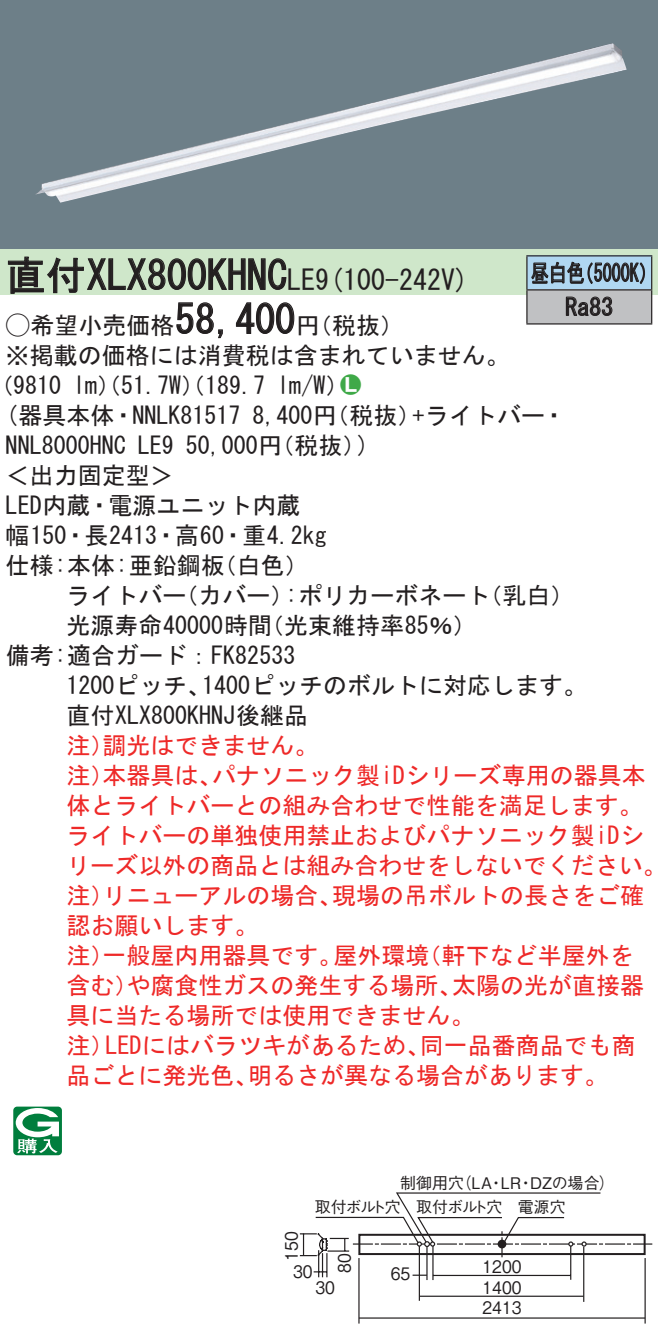
<style>
.page{position:relative;width:658px;height:1344px;background:#fff}
.page>*{position:absolute;margin:0;border:0;box-sizing:border-box;transform-origin:0 0}
.t1{font:40px "MS Gothic";color:#231f20}
.t2{font:28px "MS Gothic";color:#231f20}
.t3{font:24px/30.4px "MS Gothic";color:#231f20}
.t4{font:24px/30px "MS Gothic";color:#ee2928}
.t5{font:24px/34px "MS Gothic";color:#231f20;scale:.75 1}
.t6{font:24px "Ford Classification 1";color:#3fa948}
.t7{font:17.2px "Gothic BBB Pro Medium 90 pv RKSJ H";color:#231f20;scale:.9 1}
.t8{font:16px "Gothic BBB Pro Medium 90 pv RKSJ H";letter-spacing:-.01em;color:#231f20}
.s1{font-size:28px}
.s2{font-family:"Ford Classification 1"}
.s3{color:#fff}
</style>
<div class="page">
<div style="left:0;top:0;width:658px;height:249px;background:#6d7f88"></div>
<img style="left:35px;top:43px;width:591px;height:160px">
<div style="left:0;top:249px;width:658px;height:46px;background:#cfe7ca"></div>
<svg style="left:7px;top:256px;width:280px;height:38px"></svg>
<svg style="left:176px;top:302px;width:47px;height:37px"></svg>
<svg style="left:236px;top:302px;width:59px;height:32px"></svg>
<svg style="left:13px;top:1106px;width:49px;height:49px"></svg>
<div style="left:527px;top:256px;width:124px;height:34px;background:#b0d7f1"></div>
<div style="left:527px;top:290px;width:124px;height:34px;background:#c0c1c3"></div>
<hr style="left:526px;top:255px;width:126px;height:1px;background:#231f20">
<hr style="left:526px;top:256px;width:1px;height:33px;background:#231f20">
<hr style="left:651px;top:256px;width:1px;height:33px;background:#231f20">
<hr style="left:526px;top:289px;width:126px;height:1px;background:#231f20">
<hr style="left:526px;top:290px;width:1px;height:33px;background:#231f20">
<hr style="left:651px;top:290px;width:1px;height:33px;background:#231f20">
<hr style="left:526px;top:323px;width:126px;height:1px;background:#231f20">
<svg style="left:531px;top:261px;width:114px;height:23px"></svg>
<svg style="left:565px;top:296px;width:47px;height:20px"></svg>
<hr style="left:432px;top:1245px;width:1px;height:34px;background:#231f20">
<hr style="left:426px;top:1245px;width:1px;height:34px;background:#231f20">
<hr style="left:570px;top:1243px;width:1px;height:36px;background:#231f20">
<hr style="left:418px;top:1245px;width:2px;height:55px;background:#231f20">
<hr style="left:358px;top:1257px;width:1px;height:66px;background:#231f20">
<hr style="left:644px;top:1257px;width:1px;height:66px;background:#231f20">
<hr style="left:419px;top:1295px;width:164px;height:1px;background:#231f20">
<hr style="left:359px;top:1317px;width:286px;height:1px;background:#231f20">
<hr style="left:583px;top:1246px;width:1px;height:55px;background:#231f20">
<svg style="left:300px;top:1192px;width:352px;height:85px"></svg>
<h1 class="t1" style="left:6px;top:255px;width:311px">直付XLX800KHNC<span class="s1">LE</span></h1>
<p class="t3" style="left:296px;top:310px;width:109px">（円税抜(</p>
<p class="t2" style="left:315px;top:265px;width:155px">(9 100-242 (V</p>
<h1 class="t1" style="left:175px;top:299px;width:121px">58,400</h1>
<p class="t3" style="left:6px;top:310px;width:505px"><span class="s2">A</span>希望小売価格<br>※掲載の価格には消費税は含まれていません。</p>
<p class="t6" style="left:340px;top:372px;width:22px">2<span class="s3">7</span></p>
<p class="t3" style="left:277px;top:370px;width:73px">l m (W/</p>
<p class="t3" style="left:-11px;top:370px;width:74px">（9810</p>
<p class="t3" style="left:73px;top:370px;width:193px">lm）（51.7 ）（W 189.7</p>
<p class="t5" style="left:565px;top:256px;width:65px;text-indent:-34px">昼白色<br>Ra83</p>
<p class="t5" style="left:575px;top:256px;width:109px">（5000 (K</p>
<p class="t3" style="left:6px;top:400px;width:236px">(器具本体・NNLK81517</p>
<p class="t3" style="left:412px;top:400px;width:155px">+ライトバー・</p>
<p class="t3" style="left:252px;top:400px;width:170px">8,400 （円税抜）</p>
<p class="t3" style="left:186px;top:430px;width:182px">50,000 （円税抜(</p>
<p class="t3" style="left:6px;top:430px;width:121px">NNL8000HNC</p>
<p class="t3" style="left:6px;top:460px;width:169px">＜出力固定型&lt;</p>
<p class="t3" style="left:6px;top:490px;width:296px">LED内蔵・電源ユニット内蔵</p>
<p class="t3" style="left:6px;top:520px;width:322px">幅150・長2413・高60・重4.2kg</p>
<p class="t3" style="left:213px;top:550px;width:98px">（白色(</p>
<p class="t3" style="left:138px;top:430px;width:37px">LE9</p>
<p class="t3" style="left:6px;top:550px;width:220px">仕様:本体:亜鉛鋼板</p>
<p class="t3" style="left:357px;top:430px;width:13px">(</p>
<p class="t3" style="left:66px;top:580px;width:121px">ライトバー</p>
<p class="t3" style="left:174px;top:580px;width:121px">（カバー）</p>
<p class="t3" style="left:285px;top:580px;width:206px">:ポリカーボネート</p>
<p class="t3" style="left:478px;top:580px;width:97px">（乳白(</p>
<p class="t3" style="left:66px;top:610px;width:207px">光源寿命40000時間</p>
<p class="t3" style="left:6px;top:640px;width:291px">備考:適合ガード：FK82533</p>
<p class="t3" style="left:202px;top:670px;width:386px">1400ピッチのボルトに対応します。</p>
<p class="t3" style="left:260px;top:610px;width:218px">（光束維持率85％(</p>
<p class="t3" style="left:66px;top:670px;width:243px">1200ピッチ、<br>直付XLX800KHNJ後継品</p>
<p class="t4" style="left:102px;top:730px;width:217px">調光はできません。</p>
<p class="t4" style="left:66px;top:730px;width:49px">注）</p>
<p class="t4" style="left:212px;top:760px;width:435px">パナソニック製iDシリーズ専用の器具本</p>
<p class="t4" style="left:66px;top:760px;width:49px">注）</p>
<p class="t4" style="left:66px;top:790px;width:577px">体とライトバーとの組み合わせで性能を満足します。</p>
<p class="t4" style="left:66px;top:820px;width:579px">ライトバーの単独使用禁止およびパナソニック製iDシ</p>
<p class="t4" style="left:66px;top:850px;width:601px">リーズ以外の商品とは組み合わせをしないでください。</p>
<p class="t4" style="left:332px;top:880px;width:314px">現場の吊ボルトの長さをご確</p>
<p class="t4" style="left:102px;top:760px;width:121px">本器具は、</p>
<p class="t4" style="left:66px;top:880px;width:193px">注）<br>認お願いします。</p>
<p class="t4" style="left:102px;top:880px;width:241px">リニューアルの場合、</p>
<p class="t4" style="left:102px;top:940px;width:241px">一般屋内用器具です。</p>
<p class="t4" style="left:333px;top:940px;width:97px">屋外環境</p>
<p class="t4" style="left:417px;top:940px;width:217px">（軒下など半屋外を</p>
<p class="t4" style="left:66px;top:940px;width:49px">注）</p>
<p class="t4" style="left:126px;top:970px;width:337px">や腐食性ガスの発生する場所、</p>
<p class="t4" style="left:452px;top:970px;width:194px">太陽の光が直接器</p>
<p class="t4" style="left:66px;top:970px;width:73px">含む）</p>
<p class="t4" style="left:66px;top:1000px;width:409px">具に当たる場所では使用できません。</p>
<p class="t4" style="left:420px;top:1030px;width:217px">同一品番商品でも商</p>
<p class="t4" style="left:105px;top:1030px;width:326px">LEDにはバラツキがあるため、</p>
<p class="t4" style="left:66px;top:1030px;width:49px">注）</p>
<p class="t4" style="left:66px;top:1060px;width:193px">品ごとに発光色、</p>
<p class="t4" style="left:248px;top:1060px;width:362px">明るさが異なる場合があります。</p>
<p class="t8" style="left:455px;top:1169px;width:38px">（LA</p>
<p class="t8" style="left:530px;top:1169px;width:86px">DZの場合(</p>
<p class="t8" style="left:400px;top:1169px;width:65px">制御用穴</p>
<p class="t8" style="left:501px;top:1169px;width:22px">LR</p>
<p class="t8" style="left:488px;top:1169px;width:17px">・</p>
<p class="t8" style="left:517px;top:1169px;width:17px">・</p>
<p class="t8" style="left:315px;top:1194px;width:88px">取付ボルト穴</p>
<p class="t8" style="left:416px;top:1194px;width:88px">取付ボルト穴</p>
<p class="t8" style="left:517px;top:1194px;width:49px">電源穴</p>
<p class="t7" style="left:277px;top:1260px;width:34px;rotate:-90deg">150</p>
<p class="t7" style="left:293px;top:1257px;width:23px">30</p>
<p class="t7" style="left:330px;top:1272px;width:23px;rotate:-90deg">80</p>
<p class="t7" style="left:315px;top:1273px;width:23px">30</p>
<p class="t7" style="left:391px;top:1259px;width:23px">65</p>
<p class="t7" style="left:482px;top:1252px;width:45px">1200</p>
<p class="t7" style="left:482px;top:1293px;width:45px">2413</p>
<p class="t7" style="left:482px;top:1273px;width:45px">1400</p>
</div>
